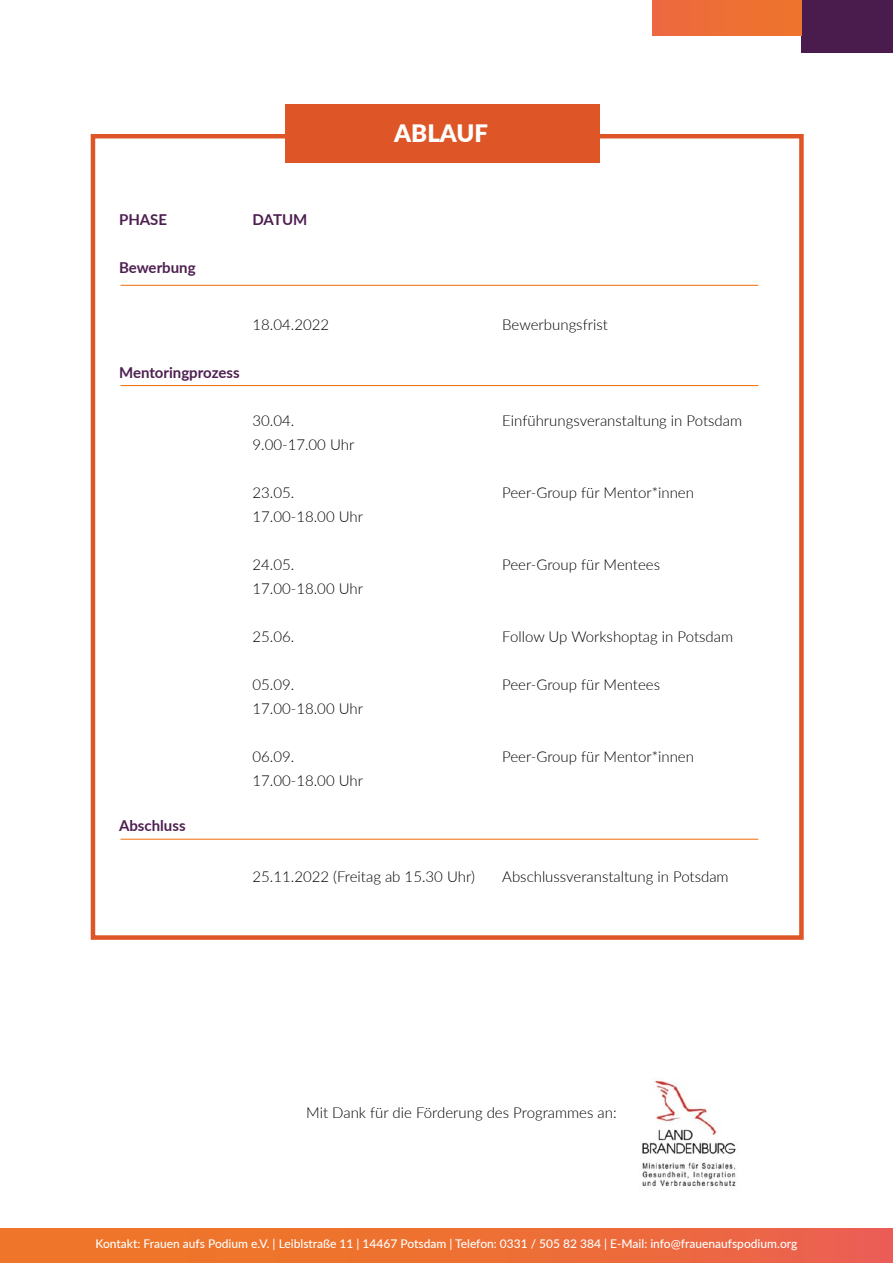
<style>
.page{position:relative;width:893px;height:1263px;background:#fff}
.page>*{position:absolute;margin:0;border:0;box-sizing:border-box;transform-origin:0 0}
.t1{font:900 24px "Lato";color:#fff}
.t2{font:300 15px/24px "Lato";color:#000}
.t3{font:700 15px "Lato";color:#4d1f50}
.t4{font:500 12px "Lato";color:#fff}
</style>
<div class="page">
<div style="left:91px;top:134px;width:713px;height:806px;border:4px solid #de5527"></div>
<div style="left:0;top:1228px;width:893px;height:35px;background:linear-gradient(to right,#ef7a20,#ec624d)"></div>
<div style="left:801px;top:0;width:92px;height:52px;background:#4a1c4d"></div>
<div style="left:653px;top:0;width:148px;height:36px;background:#ee7035"></div>
<div style="left:285px;top:105px;width:315px;height:58px;background:#de5527"></div>
<hr style="left:120px;top:285px;width:638px;height:1px;background:#ed6b06">
<hr style="left:120px;top:385px;width:638px;height:1px;background:#ed6b06">
<hr style="left:120px;top:839px;width:638px;height:1px;background:#ed6b06">
<img style="left:642px;top:1080px;width:94px;height:107px">
<h1 class="t1" style="left:394px;top:115px;width:95px">ABLAUF</h1>
<p class="t3" style="left:119px;top:208px;width:50px">PHASE</p>
<p class="t3" style="left:119px;top:256px;width:78px">Bewerbung</p>
<p class="t3" style="left:253px;top:208px;width:56px">DATUM</p>
<p class="t2" style="left:253px;top:312px;width:78px">18.04.2022</p>
<p class="t3" style="left:119px;top:361px;width:122px">Mentoringprozess</p>
<p class="t3" style="left:119px;top:814px;width:68px">Abschluss</p>
<p class="t2" style="left:253px;top:408px;width:103px">30.04.<br>9.00-17.00 Uhr</p>
<p class="t2" style="left:253px;top:480px;width:112px">23.05.<br>17.00-18.00 Uhr</p>
<p class="t2" style="left:253px;top:552px;width:112px">24.05.<br>17.00-18.00 Uhr</p>
<p class="t2" style="left:253px;top:624px;width:43px">25.06.</p>
<p class="t2" style="left:253px;top:672px;width:112px">05.09.<br>17.00-18.00 Uhr</p>
<p class="t2" style="left:253px;top:744px;width:112px">06.09.<br>17.00-18.00 Uhr</p>
<p class="t2" style="left:253px;top:864px;width:224px">25.11.2022 (Freitag ab 15.30 Uhr)</p>
<p class="t2" style="left:502px;top:312px;width:107px">Bewerbungsfrist</p>
<p class="t2" style="left:502px;top:408px;width:241px">Einführungsveranstaltung in Potsdam</p>
<p class="t2" style="left:502px;top:480px;width:193px">Peer-Group für Mentor*innen</p>
<p class="t2" style="left:502px;top:552px;width:159px">Peer-Group für Mentees</p>
<p class="t2" style="left:502px;top:624px;width:232px">Follow Up Workshoptag in Potsdam</p>
<p class="t2" style="left:502px;top:672px;width:159px">Peer-Group für Mentees</p>
<p class="t2" style="left:502px;top:744px;width:193px">Peer-Group für Mentor*innen</p>
<p class="t2" style="left:502px;top:864px;width:228px">Abschlussveranstaltung in Potsdam</p>
<p class="t2" style="left:306px;top:1100px;width:312px">Mit Dank für die Förderung des Programmes an:</p>
<p class="t4" style="left:96px;top:1235px;width:703px">Kontakt: Frauen aufs Podium e.V. | Leiblstraße 11 | 14467 Potsdam | Telefon: 0331 / 505 82 384 | E-Mail: info@frauenaufspodium.org</p>
</div>
